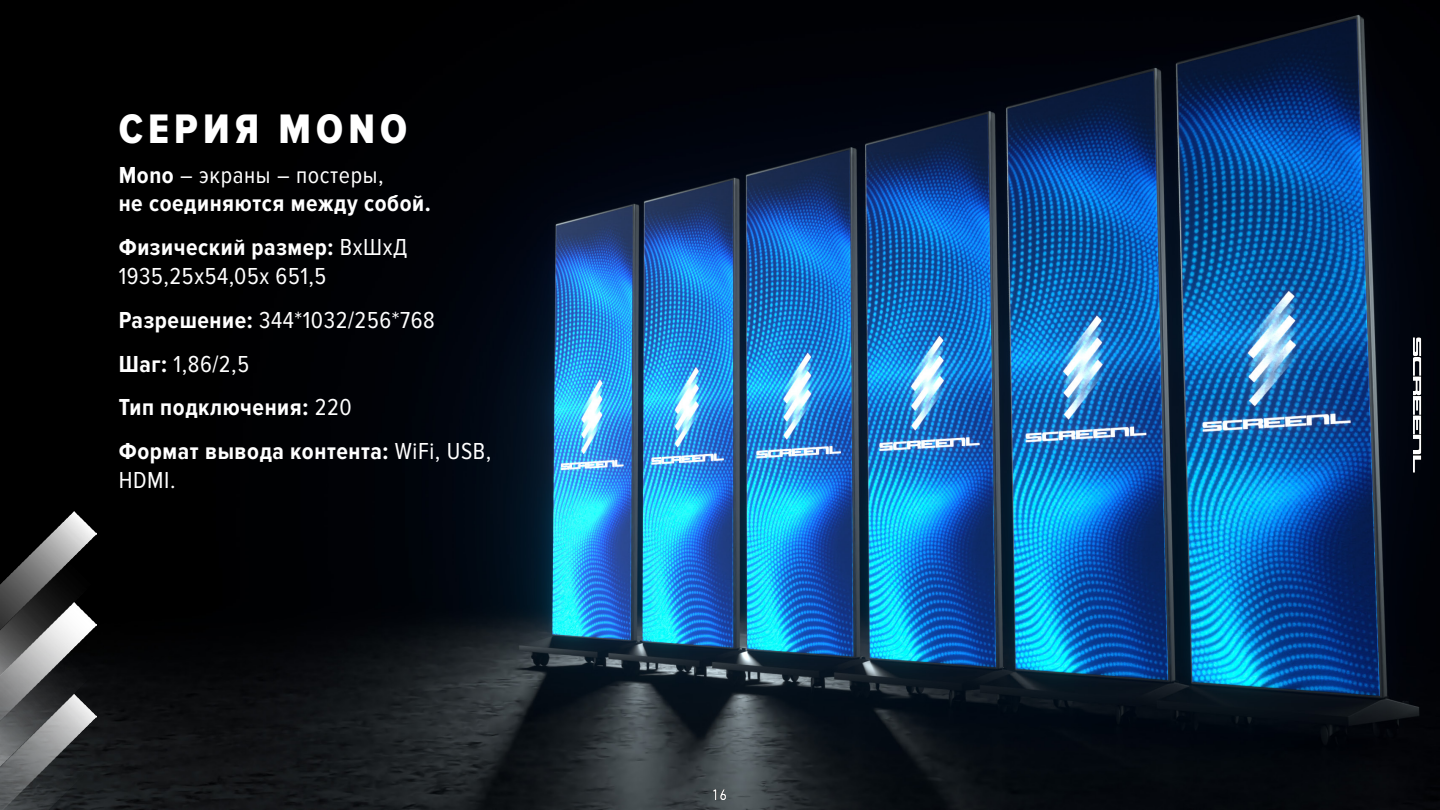
<style>
.page{position:relative;width:1440px;height:810px;background:#fff}
.page>*{position:absolute;margin:0;border:0;box-sizing:border-box;transform-origin:0 0}
.t1{font:42.75px "Proxima Nova Cond Extrabld";letter-spacing:.12em;color:#fff}
.t2{font:700 24px/43.8px "Proxima Nova Cond";letter-spacing:.025em;color:#fff}
.t3{font:24px/28.8px "Proxima Nova Cond";letter-spacing:.025em;color:#fff}
.t4{font:15px "Bahnschrift";color:#fff}
.s1{font-weight:400}
.s2{font-weight:700}
</style>
<div class="page">
<img style="left:0;top:0;width:1440px;height:810px">
<img style="left:0;top:512px;width:97px;height:298px">
<h1 class="t1" style="left:119px;top:105px;width:290px">СЕРИЯ MONO</h1>
<p class="t2" style="left:119px;top:161px;width:314px;line-height:28.8px">Mono <span class="s1">– экраны – постеры,<br></span>не соединяются между собой.</p>
<p class="t3" style="left:119px;top:233px;width:290px"><span class="s2">Физический размер:</span> ВхШхД<br>1935,25х54,05х 651,5</p>
<p class="t2" style="left:119px;top:299px;width:374px">Разрешение: <span class="s1">344*1032/256*768<br></span>Шаг: <span class="s1">1,86/2,5<br></span>Тип подключения: <span class="s1">220<br></span>Формат вывода контента: <span class="s1">WiFi, USB,</span></p>
<p class="t3" style="left:119px;top:466px;width:58px">HDMI.</p>
<p class="t4" style="left:713px;top:783px;width:16px">16</p>
</div>
